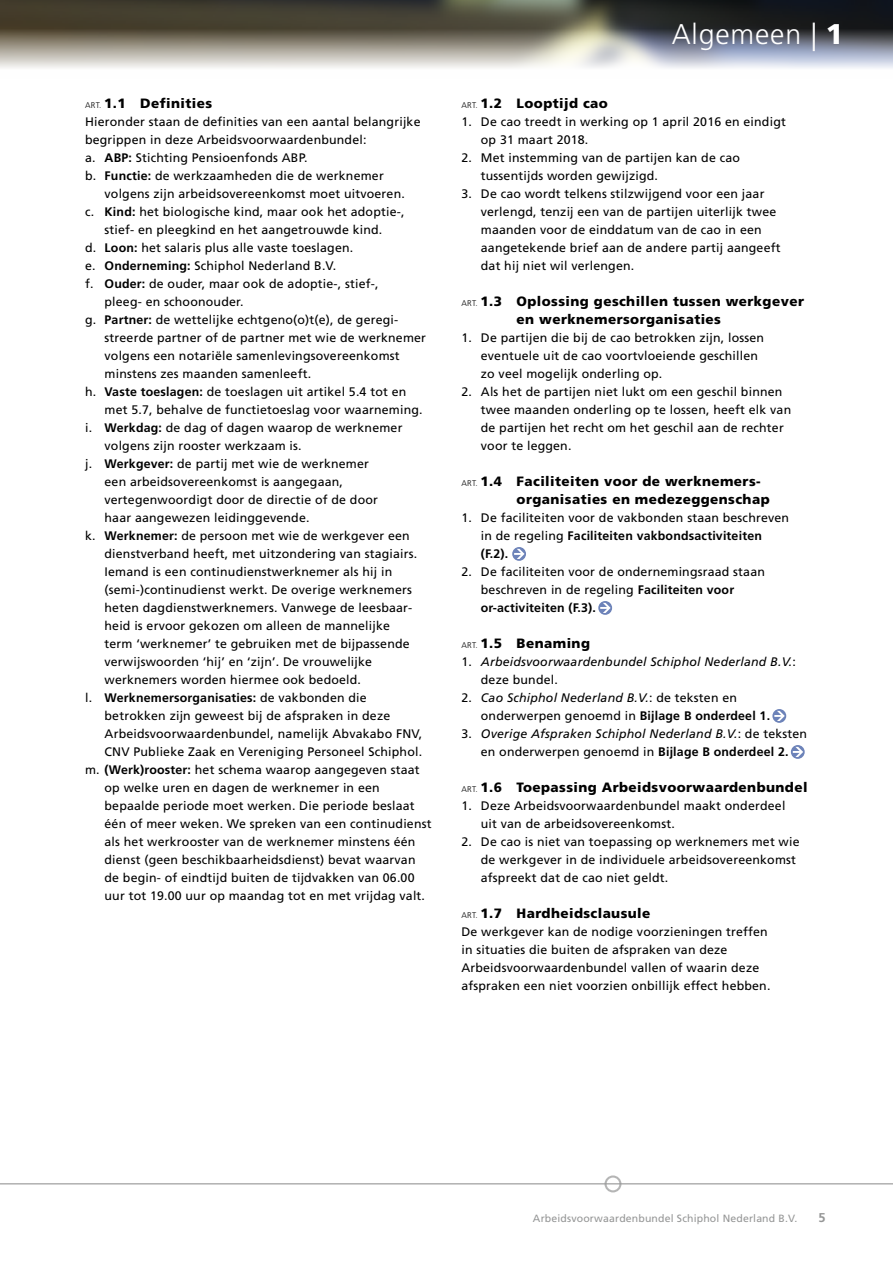
<style>
.page{position:relative;width:893px;height:1263px;background:#fff}
.page>*{position:absolute;margin:0;border:0;box-sizing:border-box;transform-origin:0 0}
.t1{font:300 28.5px "Frutiger";letter-spacing:.03em;color:#fff}
.t2{font:900 13.5px/18px "Frutiger";letter-spacing:.03em;color:#000}
.t3{font:700 12.75px "Frutiger";color:#959696}
.t4{font:12.3px/18px "Frutiger";letter-spacing:.015em;color:#000}
.t5{font:italic 12.3px/18px "Frutiger";letter-spacing:.015em;color:#000}
.t6{font:700 12.3px "Frutiger";letter-spacing:.015em;color:#000}
.t7{font:10.5px "Frutiger";letter-spacing:.015em;color:#959696}
.s1{font-weight:300;font-size:8.25px}
.s2{font-weight:700}
.s3{font-weight:400}
.s4{font-weight:900}
.s5{font-style:normal}
.s6{font-style:italic}
.s7{font-weight:700;font-style:normal}
</style>
<div class="page">
<hr style="left:0;top:1183px;width:893px;height:1px;background:#959696">
<div style="left:604px;top:1175px;width:17px;height:17px;border:2px solid #959696;border-radius:50%"></div>
<img style="left:0;top:0;width:893px;height:68px">
<svg style="left:512px;top:547px;width:14px;height:14px"></svg>
<svg style="left:598px;top:601px;width:14px;height:14px"></svg>
<svg style="left:772px;top:709px;width:14px;height:14px"></svg>
<svg style="left:791px;top:745px;width:14px;height:14px"></svg>
<p class="t2" style="left:85px;top:94px;width:129px"><span class="s1">ART.</span> 1.1 Definities</p>
<p class="t4" style="left:85px;top:113px;width:337px">Hieronder staan de definities van een aantal belangrijke begrippen in deze Arbeidsvoorwaardenbundel:<br>a. <span class="s2">ABP:</span> Stichting Pensioenfonds ABP.<br>b. <span class="s2">Functie:</span> de werkzaamheden die de werknemer</p>
<p class="t4" style="left:105px;top:185px;width:302px">volgens zijn arbeidsovereenkomst moet uitvoeren.</p>
<p class="t4" style="left:85px;top:203px;width:321px">c. <span class="s2">Kind:</span> het biologische kind, maar ook het adoptie-,</p>
<p class="t4" style="left:105px;top:221px;width:279px">stief- en pleegkind en het aangetrouwde kind.</p>
<p class="t4" style="left:85px;top:239px;width:270px">d. <span class="s2">Loon:</span> het salaris plus alle vaste toeslagen.</p>
<p class="t4" style="left:85px;top:257px;width:253px">e. <span class="s2">Onderneming:</span> Schiphol Nederland B.V.</p>
<p class="t4" style="left:85px;top:275px;width:295px">f. <span class="s2">Ouder:</span> de ouder, maar ook de adoptie-, stief-,</p>
<p class="t4" style="left:105px;top:293px;width:140px">pleeg- en schoonouder.</p>
<p class="t4" style="left:85px;top:311px;width:315px">g. <span class="s2">Partner:</span> de wettelijke echtgeno(o)t(e), de geregi-</p>
<p class="t4" style="left:105px;top:329px;width:323px">streerde partner of de partner met wie de werknemer</p>
<p class="t4" style="left:105px;top:347px;width:297px">volgens een notariële samenlevingsovereenkomst</p>
<p class="t4" style="left:105px;top:365px;width:208px">minstens zes maanden samenleeft.</p>
<p class="t4" style="left:85px;top:383px;width:323px">h. <span class="s2">Vaste toeslagen:</span> de toeslagen uit artikel 5.4 tot en</p>
<p class="t4" style="left:105px;top:401px;width:320px">met 5.7, behalve de functietoeslag voor waarneming.</p>
<p class="t4" style="left:85px;top:419px;width:319px">i. <span class="s2">Werkdag:</span> de dag of dagen waarop de werknemer</p>
<p class="t4" style="left:105px;top:437px;width:199px">volgens zijn rooster werkzaam is.</p>
<p class="t4" style="left:85px;top:455px;width:285px">j. <span class="s2">Werkgever:</span> de partij met wie de werknemer</p>
<p class="t4" style="left:105px;top:473px;width:240px">een arbeidsovereenkomst is aangegaan,</p>
<p class="t4" style="left:105px;top:491px;width:275px">vertegenwoordigt door de directie of de door</p>
<p class="t4" style="left:105px;top:509px;width:207px">haar aangewezen leidinggevende.</p>
<p class="t4" style="left:85px;top:527px;width:326px">k. <span class="s2">Werknemer:</span> de persoon met wie de werkgever een</p>
<p class="t4" style="left:105px;top:545px;width:314px">dienstverband heeft, met uitzondering van stagiairs.</p>
<p class="t4" style="left:105px;top:563px;width:289px">Iemand is een continudienstwerknemer als hij in</p>
<p class="t4" style="left:105px;top:581px;width:309px">(semi-)continudienst werkt. De overige werknemers</p>
<p class="t4" style="left:105px;top:599px;width:309px">heten dagdienstwerknemers. Vanwege de leesbaar-</p>
<p class="t4" style="left:105px;top:617px;width:287px">heid is ervoor gekozen om alleen de mannelijke</p>
<p class="t4" style="left:105px;top:635px;width:307px">term ‘werknemer’ te gebruiken met de bijpassende</p>
<p class="t4" style="left:105px;top:653px;width:269px">verwijswoorden ‘hij’ en ‘zijn’. De vrouwelijke</p>
<p class="t4" style="left:105px;top:671px;width:258px">werknemers worden hiermee ook bedoeld.</p>
<p class="t6" style="left:85px;top:691px;width:283px"><span class="s3">l.</span> Werknemersorganisaties: <span class="s3">de vakbonden die</span></p>
<p class="t4" style="left:105px;top:707px;width:287px">betrokken zijn geweest bij de afspraken in deze</p>
<p class="t4" style="left:105px;top:725px;width:319px">Arbeidsvoorwaardenbundel, namelijk Abvakabo FNV,</p>
<p class="t4" style="left:105px;top:743px;width:319px">CNV Publieke Zaak en Vereniging Personeel Schiphol.</p>
<p class="t4" style="left:85px;top:761px;width:336px">m. <span class="s2">(Werk)rooster:</span> het schema waarop aangegeven staat</p>
<p class="t4" style="left:105px;top:779px;width:277px">op welke uren en dagen de werknemer in een</p>
<p class="t4" style="left:105px;top:797px;width:312px">bepaalde periode moet werken. Die periode beslaat</p>
<p class="t4" style="left:105px;top:815px;width:329px">één of meer weken. We spreken van een continudienst</p>
<p class="t4" style="left:105px;top:833px;width:312px">als het werkrooster van de werknemer minstens één</p>
<p class="t4" style="left:105px;top:851px;width:312px">dienst (geen beschikbaarheidsdienst) bevat waarvan</p>
<p class="t4" style="left:105px;top:869px;width:312px">de begin- of eindtijd buiten de tijdvakken van 06.00</p>
<p class="t4" style="left:105px;top:887px;width:322px">uur tot 19.00 uur op maandag tot en met vrijdag valt.</p>
<h1 class="t1" style="left:672px;top:18px;width:173px">Algemeen | <span class="s4">1</span></h1>
<p class="t2" style="left:461px;top:94px;width:148px"><span class="s1">ART.</span> 1.2 Looptijd cao</p>
<p class="t4" style="left:481px;top:113px;width:307px;text-indent:-20px">1. De cao treedt in werking op 1 april 2016 en eindigt op 31 maart 2018.</p>
<p class="t4" style="left:481px;top:149px;width:261px;text-indent:-20px">2. Met instemming van de partijen kan de cao tussentijds worden gewijzigd.</p>
<p class="t4" style="left:481px;top:185px;width:301px;text-indent:-20px">3. De cao wordt telkens stilzwijgend voor een jaar verlengd, tenzij een van de partijen uiterlijk twee maanden voor de einddatum van de cao in een aangetekende brief aan de andere partij aangeeft dat hij niet wil verlengen.</p>
<p class="t2" style="left:517px;top:292px;width:289px;text-indent:-55px"><span class="s1">ART.</span> 1.3 Oplossing geschillen tussen werkgever en werknemersorganisaties</p>
<p class="t4" style="left:481px;top:329px;width:285px;text-indent:-20px">1. De partijen die bij de cao betrokken zijn, lossen eventuele uit de cao voortvloeiende geschillen zo veel mogelijk onderling op.</p>
<p class="t4" style="left:481px;top:383px;width:312px;text-indent:-20px">2. Als het de partijen niet lukt om een geschil binnen twee maanden onderling op te lossen, heeft elk van de partijen het recht om het geschil aan de rechter voor te leggen.</p>
<p class="t2" style="left:517px;top:472px;width:255px;text-indent:-55px"><span class="s1">ART.</span> 1.4 Faciliteiten voor de werknemers&shy;organisaties en medezeggenschap</p>
<p class="t4" style="left:481px;top:509px;width:310px;text-indent:-20px">1. De faciliteiten voor de vakbonden staan beschreven in de regeling <span class="s2">Faciliteiten vakbondsactiviteiten (F.2).</span></p>
<p class="t4" style="left:481px;top:563px;width:286px;text-indent:-20px">2. De faciliteiten voor de ondernemingsraad staan beschreven in de regeling <span class="s2">Faciliteiten voor or-activiteiten (F.3).</span></p>
<p class="t2" style="left:461px;top:634px;width:130px"><span class="s1">ART.</span> 1.5 Benaming</p>
<p class="t5" style="left:481px;top:653px;width:317px;text-indent:-20px"><span class="s5">1.</span> Arbeidsvoorwaardenbundel Schiphol Nederland B.V.<span class="s5">: deze bundel.</span></p>
<p class="t4" style="left:481px;top:689px;width:291px;text-indent:-20px">2. <span class="s6">Cao Schiphol Nederland B.V.</span>: de teksten en onderwerpen genoemd in <span class="s2">Bijlage B onderdeel 1.</span></p>
<p class="t5" style="left:461px;top:725px;width:347px;text-align:center"><span class="s5">3.</span> Overige Afspraken Schiphol Nederland B.V.<span class="s5">: de teksten en onderwerpen genoemd in</span> <span class="s7">Bijlage B onderdeel 2.</span></p>
<p class="t2" style="left:461px;top:778px;width:348px"><span class="s1">ART.</span> 1.6 Toepassing Arbeidsvoorwaardenbundel</p>
<p class="t4" style="left:481px;top:797px;width:306px;text-indent:-20px">1. Deze Arbeidsvoorwaardenbundel maakt onderdeel uit van de arbeidsovereenkomst.</p>
<p class="t4" style="left:481px;top:833px;width:320px;text-indent:-20px">2. De cao is niet van toepassing op werknemers met wie de werkgever in de individuele arbeidsovereenkomst afspreekt dat de cao niet geldt.</p>
<p class="t2" style="left:461px;top:904px;width:191px"><span class="s1">ART.</span> 1.7 Hardheidsclausule</p>
<p class="t4" style="left:461px;top:923px;width:311px">De werkgever kan de nodige voorzieningen treffen in situaties die buiten de afspraken van deze Arbeidsvoorwaardenbundel vallen of waarin deze afspraken een niet voorzien onbillijk effect hebben.</p>
<p class="t7" style="left:533px;top:1212px;width:266px">Arbeidsvoorwaardenbundel Schiphol Nederland B.V.</p>
<p class="t3" style="left:818px;top:1210px;width:9px">5</p>
</div>
